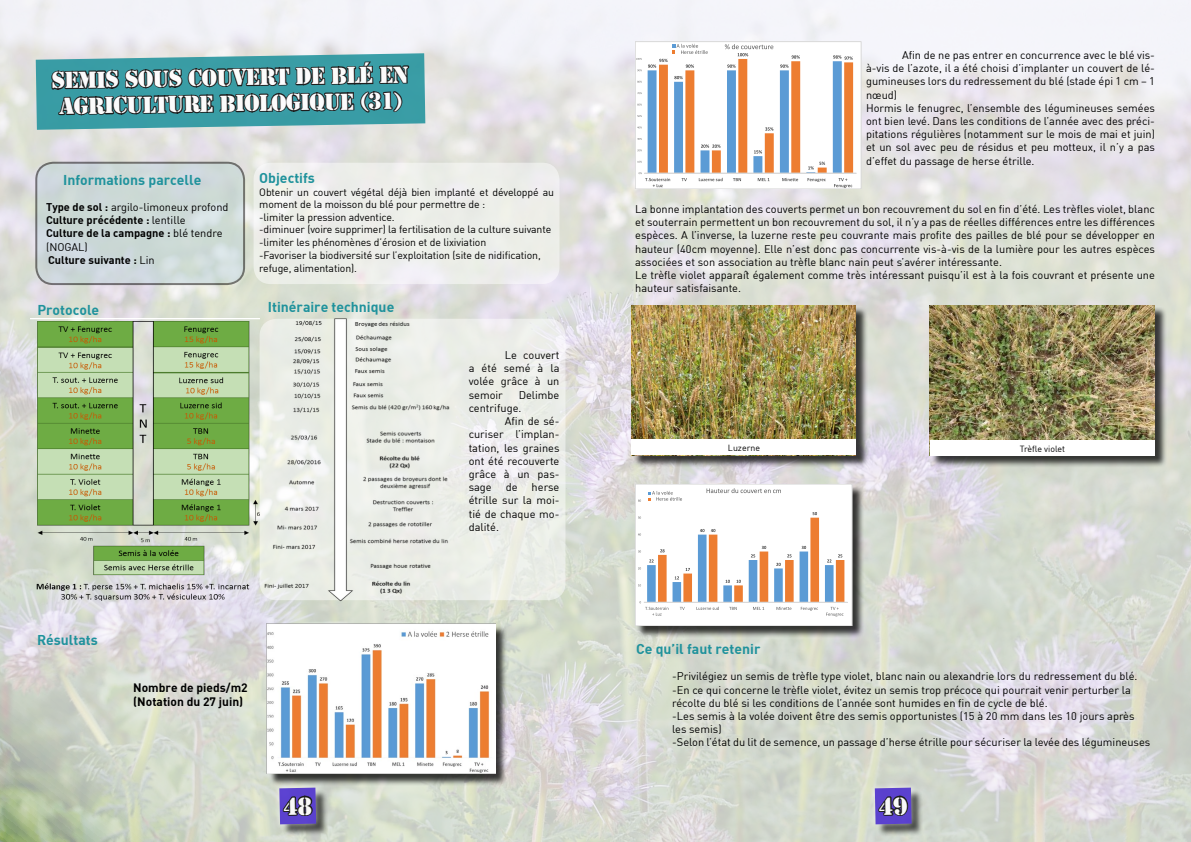
<style>
.page{position:relative;width:1191px;height:842px;background:#fff}
.page>*{position:absolute;margin:0;border:0;box-sizing:border-box;transform-origin:0 0}
.t1{font:21.6px/25.9px "Stencil Std";color:#fff;text-align:center}
.t2{font:14px "DIN Bold";color:#1f929c}
.t3{font:12px/14.4px "DIN Bold";color:#000}
.t4{font:11px/13.2px "DIN";color:#000}
.t5{font:11px/13.2px "DIN Bold";color:#000}
.t6{font:10.5px/12.7px "DIN";letter-spacing:-.01em;color:#000}
.t7{font:8.8px "DIN";color:#000}
.s1{font-family:"DIN Bold"}
.s2{font-family:"DIN"}
</style>
<div class="page">
<img style="left:0;top:0;width:1191px;height:842px">
<div style="left:281px;top:789px;width:48px;height:48px;background:#000;opacity:.75"></div>
<div style="left:876px;top:789px;width:48px;height:48px;background:#000;opacity:.75"></div>
<svg style="left:36px;top:52px;width:389px;height:79px;background:#46858b"></svg>
<div style="left:254px;top:163px;width:305px;height:121px;background:#edeee9;border-radius:17px"></div>
<div style="left:36px;top:163px;width:208px;height:121px;background:#cdd9d7;border-radius:17px"></div>
<div style="left:35px;top:162px;width:210px;height:123px;border:2px solid #000;border-radius:17px"></div>
<svg style="left:260px;top:319px;width:305px;height:281px;background:#ecede9"></svg>
<img style="left:30px;top:321px;width:230px;height:285px">
<svg style="left:30px;top:319px;width:230px;height:1px"></svg>
<img style="left:260px;top:317px;width:224px;height:285px">
<div style="left:269px;top:625px;width:239px;height:161px;background:#000;opacity:.75"></div>
<img style="left:267px;top:623px;width:229px;height:151px">
<div style="left:635px;top:42px;width:226px;height:147px;background:#fff"></div>
<div style="left:644px;top:173px;width:212px;height:1px;border:1px solid #d9d9d9"></div>
<div style="left:635px;top:42px;width:226px;height:147px;border:1px solid #d9d9d9"></div>
<svg style="left:636px;top:44px;width:217px;height:144px"></svg>
<div style="left:637px;top:485px;width:227px;height:153px;background:#000;opacity:.75"></div>
<div style="left:635px;top:484px;width:217px;height:142px;background:#fff"></div>
<div style="left:644px;top:602px;width:203px;height:1px;border:1px solid #d9d9d9"></div>
<svg style="left:638px;top:512px;width:206px;height:104px"></svg>
<svg style="left:706px;top:488px;width:75px;height:5px"></svg>
<div style="left:635px;top:484px;width:217px;height:142px;border:1px solid #d9d9d9"></div>
<svg style="left:648px;top:491px;width:34px;height:10px"></svg>
<div style="left:633px;top:307px;width:236px;height:161px;background:#000;opacity:.75"></div>
<img style="left:631px;top:305px;width:224px;height:135px">
<div style="left:631px;top:440px;width:225px;height:15px;background:#fff"></div>
<div style="left:931px;top:307px;width:236px;height:161px;background:#000;opacity:.75"></div>
<img style="left:930px;top:305px;width:225px;height:150px">
<div style="left:930px;top:440px;width:224px;height:15px;background:#fff"></div>
<svg style="left:272px;top:777px;width:51px;height:65px;background:#837ea1"></svg>
<svg style="left:868px;top:777px;width:50px;height:54px;background:#7f79a5"></svg>
<h1 class="t1" style="left:51px;top:68px;width:359px;rotate:-1deg">Semis sous couvert de blé en<br>Agriculture biologique (31)</h1>
<p class="t2" style="left:63px;top:170px;width:140px">Informations parcelle</p>
<p class="t4" style="left:46px;top:200px;width:184px"><span class="s1">Type de sol :</span> argilo-limoneux profond</p>
<p class="t5" style="left:46px;top:213px;width:178px">Culture précédente : <span class="s2">lentille<br></span>Culture de la campagne : <span class="s2">blé tendre</span></p>
<p class="t4" style="left:46px;top:240px;width:43px">(NOGAL)</p>
<p class="t5" style="left:48px;top:253px;width:108px">Culture suivante : <span class="s2">Lin</span></p>
<p class="t2" style="left:259px;top:169px;width:57px">Objectifs</p>
<p class="t6" style="left:259px;top:185px;width:296px">Obtenir un couvert végétal déjà bien implanté et développé au moment de la moisson du blé pour permettre de :<br>-limiter la pression adventice.<br>-diminuer (voire supprimer) la fertilisation de la culture suivante -limiter les phénomènes d’érosion et de lixiviation<br>-Favoriser la biodiversité sur l’exploitation (site de nidification, refuge, alimentation).</p>
<p class="t2" style="left:37px;top:300px;width:63px">Protocole</p>
<p class="t2" style="left:268px;top:298px;width:128px">Itinéraire technique</p>
<p class="t2" style="left:37px;top:630px;width:62px">Résultats</p>
<p class="t3" style="left:133px;top:680px;width:116px">Nombre de pieds/m2 (Notation du 27 juin)</p>
<p class="t4" style="left:469px;top:348px;width:92px;text-align:justify;text-indent:36px">Le couvert a été semé à la volée grâce à un semoir</p>
<p class="t4" style="left:469px;top:388px;width:92px;text-indent:50px">Delimbe centrifuge.</p>
<p class="t4" style="left:469px;top:414px;width:92px;text-align:justify;text-indent:36px">Afin de sé&shy;curiser l’implan&shy;tation, les graines ont été recouverte grâce à un pas&shy;sage</p>
<p class="t4" style="left:469px;top:480px;width:92px;text-align:justify;text-indent:63px">herse étrille sur la moi&shy;tié de chaque mo&shy;dalité.</p>
<p class="t4" style="left:506px;top:480px;width:13px">de</p>
<p class="t4" style="left:866px;top:48px;width:290px;text-indent:36px">Afin de ne pas entrer en concurrence avec le blé vis&shy;à-vis de l’azote, il a été choisi d’implanter un couvert de lé&shy;gumineuses lors du redressement du blé (stade épi 1 cm – 1 nœud)<br>Hormis le fenugrec, l’ensemble des légumineuses semées ont bien levé. Dans les conditions de l’année avec des préci&shy;pitations régulières (notamment sur le mois de mai et juin) et un sol avec peu de résidus et peu motteux, il n’y a pas d’effet du passage de herse étrille.</p>
<p class="t4" style="left:635px;top:202px;width:521px">La bonne implantation des couverts permet un bon recouvrement du sol en fin d’été. Les trèfles violet, blanc et souterrain permettent un bon recouvrement du sol, il n’y a pas de réelles différences entre les différences espèces. A l’inverse, la luzerne reste peu couvrante mais profite des pailles de blé pour se développer en hauteur (40cm moyenne). Elle n’est donc pas concurrente vis-à-vis de la lumière pour les autres espèces associées et son association au trèfle blanc nain peut s’avérer intéressante.<br>Le trèfle violet apparaît également comme très intéressant puisqu’il est à la fois couvrant et présente une hauteur satisfaisante.</p>
<p class="t7" style="left:728px;top:443px;width:34px">Luzerne</p>
<p class="t7" style="left:1019px;top:443px;width:47px">Trèfle violet</p>
<p class="t2" style="left:636px;top:640px;width:126px">Ce qu’il faut retenir</p>
<p class="t4" style="left:672px;top:670px;width:479px">-Privilégiez un semis de trèfle type violet, blanc nain ou alexandrie lors du redressement du blé. -En ce qui concerne le trèfle violet, évitez un semis trop précoce qui pourrait venir perturber la récolte du blé si les conditions de l’année sont humides en fin de cycle de blé.<br>-Les semis à la volée doivent être des semis opportunistes (15 à 20 mm dans les 10 jours après les semis)<br>-Selon l’état du lit de semence, un passage d’herse étrille pour sécuriser la levée des légumineuses</p>
</div>
